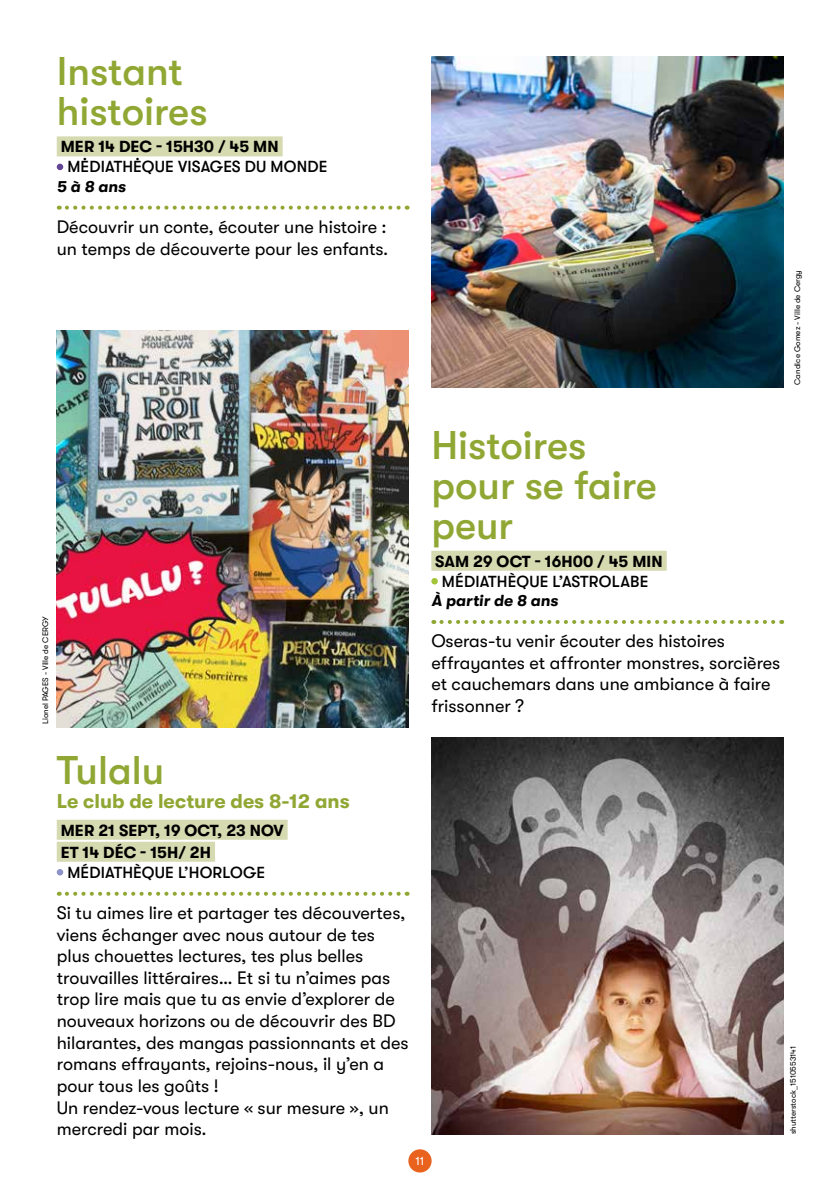
<style>
.page{position:relative;width:840px;height:1191px;background:#fff}
.page>*{position:absolute;margin:0;border:0;box-sizing:border-box;transform-origin:0 0}
.t1{font:500 40px/40px "GT Walsheim Pro";color:#90a734}
.t2{font:700 20px "GT Walsheim Pro";color:#90a734}
.t3{font:18px/21.6px "GT Walsheim Pro";color:#000}
.t4{font:700 16px/22px "GT Walsheim Pro";letter-spacing:.005em;color:#000}
.t5{font:500 16px "GT Walsheim Pro";letter-spacing:.01em;color:#000}
.t6{font:italic 700 16px "GT Walsheim Pro";color:#000}
.t7{font:12px "GT Walsheim Pro";color:#fff}
.t8{font:8px "GT Walsheim Pro";color:#000}
</style>
<div class="page">
<div style="left:57px;top:136px;width:225px;height:20px;background:#d5dab0"></div>
<svg style="left:67px;top:206px;width:340px;height:4px"></svg>
<svg style="left:57px;top:164px;width:6px;height:6px"></svg>
<div style="left:431px;top:551px;width:235px;height:20px;background:#d5dab0"></div>
<svg style="left:441px;top:620px;width:340px;height:4px"></svg>
<svg style="left:431px;top:578px;width:6px;height:6px"></svg>
<div style="left:57px;top:819px;width:230px;height:20px;background:#d5dab0"></div>
<div style="left:57px;top:841px;width:158px;height:20px;background:#d5dab0"></div>
<svg style="left:67px;top:891px;width:340px;height:4px"></svg>
<svg style="left:57px;top:869px;width:6px;height:6px"></svg>
<img style="left:431px;top:738px;width:351px;height:396px">
<img style="left:57px;top:330px;width:351px;height:397px">
<img style="left:431px;top:57px;width:351px;height:330px">
<div style="left:408px;top:1149px;width:23px;height:23px;background:#e9621e;border-radius:50%"></div>
<h1 class="t1" style="left:57px;top:51px;width:152px">Instant histoires</h1>
<p class="t4" style="left:61px;top:136px;width:219px">MER 14 DEC - 15H30 / 45 MN</p>
<p class="t5" style="left:67px;top:158px;width:261px">MĖDIATHĖQUE VISAGES DU MONDE</p>
<p class="t6" style="left:57px;top:177px;width:71px">5 à 8 ans</p>
<p class="t3" style="left:57px;top:216px;width:333px">Découvrir un conte, écouter une histoire : un temps de découverte pour les enfants.</p>
<p class="t8" style="left:792px;top:385px;width:116px;rotate:-90deg">Candice Gomez - Ville de Cergy</p>
<p class="t8" style="left:41px;top:724px;width:109px;rotate:-90deg">Lionel PAGES - Ville de CERGY</p>
<h1 class="t1" style="left:431px;top:425px;width:227px">Histoires pour se faire peur</h1>
<p class="t4" style="left:435px;top:550px;width:229px">SAM 29 OCT - 16H00 / 45 MIN</p>
<p class="t5" style="left:441px;top:572px;width:208px">MÉDIATHÈQUE L’ASTROLABE</p>
<p class="t6" style="left:431px;top:591px;width:128px">À partir de 8 ans</p>
<p class="t3" style="left:431px;top:630px;width:350px">Oseras-tu venir écouter des histoires effrayantes et affronter monstres, sorcières et cauchemars dans une ambiance à faire frissonner ?</p>
<h1 class="t1" style="left:57px;top:750px;width:109px">Tulalu</h1>
<p class="t2" style="left:57px;top:790px;width:294px">Le club de lecture des 8-12 ans</p>
<p class="t4" style="left:61px;top:819px;width:224px">MER 21 SEPT, 19 OCT, 23 NOV<br>ET 14 DÉC - 15H/ 2H</p>
<p class="t5" style="left:67px;top:863px;width:199px">MÉDIATHÈQUE L’HORLOGE</p>
<p class="t3" style="left:57px;top:902px;width:353px">Si tu aimes lire et partager tes découvertes, viens échanger avec nous autour de tes plus chouettes lectures, tes plus belles trouvailles littéraires… Et si tu n’aimes pas trop lire mais que tu as envie d’explorer de nouveaux horizons ou de découvrir des BD hilarantes, des mangas passionnants et des romans effrayants, rejoins-nous, il y’en a pour tous les goûts !<br>Un rendez-vous lecture « sur mesure », un mercredi par mois.</p>
<p class="t7" style="left:415px;top:1154px;width:11px">11</p>
<p class="t8" style="left:788px;top:1134px;width:90px;rotate:-90deg">shutterstock_1510553141</p>
</div>
